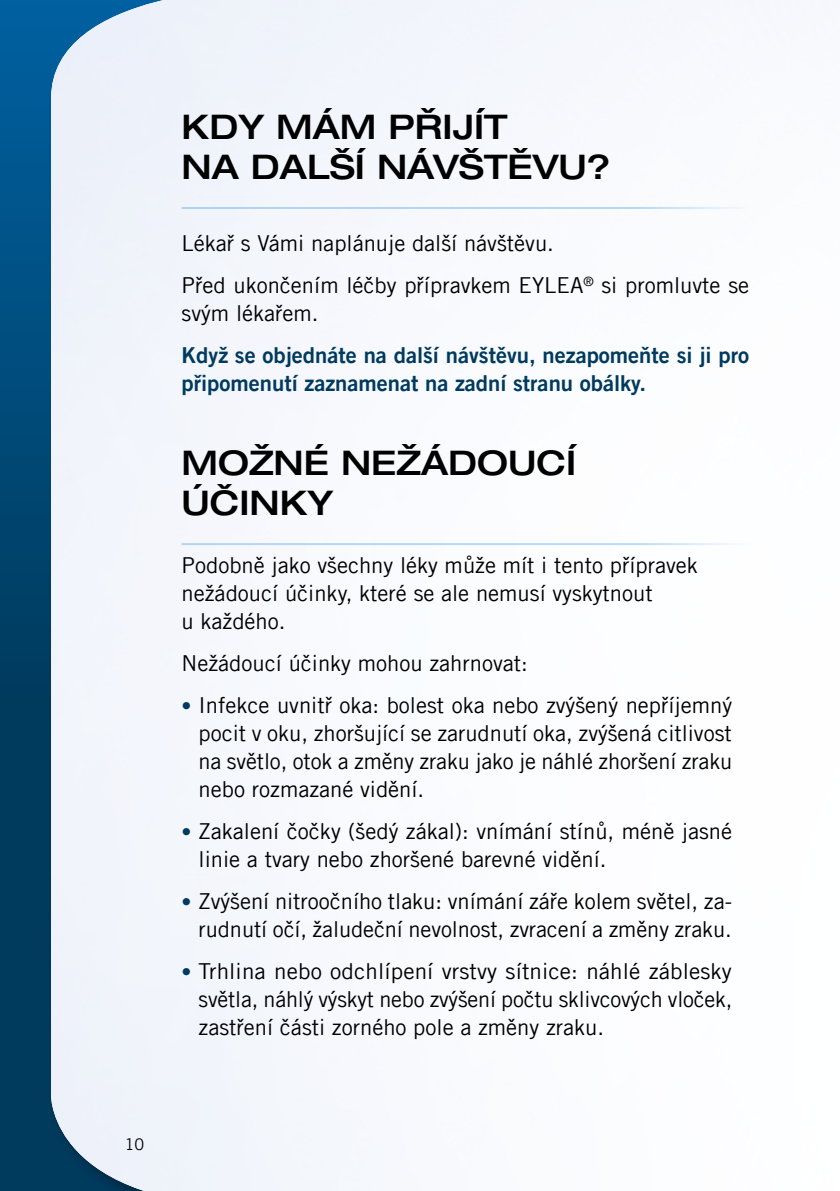
<style>
.page{position:relative;width:840px;height:1191px;background:#fff}
.page>*{position:absolute;margin:0;border:0;box-sizing:border-box;transform-origin:0 0}
.t1{font:500 expanded 34px/40px "Helvetica Neue LT Pro";color:#000}
.t2{font:22px/28px "Trade Gothic LT Com";color:#000}
.t3{font:22px/28px "Trade Gothic LT Com Bd 2";color:#003a5e}
.t4{font:16px "Trade Gothic LT Com";color:#000}
.s1{font-size:20px;color:#003a5e}
</style>
<div class="page">
<svg style="left:0;top:0;width:47px;height:1191px;background:#004570"></svg>
<img style="left:51px;top:0;width:763px;height:1191px">
<hr style="left:181px;top:207px;width:567px;height:2px;background:#fff">
<hr style="left:181px;top:543px;width:567px;height:2px;background:#fff">
<h1 class="t1" style="left:181px;top:106px;width:430px">KDY MÁM PŘIJÍT<br>NA DALŠÍ NÁVŠTĚVU?</h1>
<p class="t2" style="left:181px;top:222px;width:568px;line-height:42px">Lékař s Vámi naplánuje další návštěvu.<br>Před ukončením léčby přípravkem EYLEA<sup>®</sup> si promluvte se</p>
<p class="t2" style="left:181px;top:299px;width:138px">svým lékařem.</p>
<p class="t3" style="left:181px;top:341px;width:568px">Když se objednáte na další návštěvu, nezapomeňte si ji pro připomenutí zaznamenat na zadní stranu obálky.</p>
<h1 class="t1" style="left:181px;top:442px;width:396px">MOŽNÉ NEŽÁDOUCÍ<br>ÚČINKY</h1>
<p class="t2" style="left:181px;top:551px;width:517px">Podobně jako všechny léky může mít i tento přípravek nežádoucí účinky, které se ale nemusí vyskytnout<br>u každého.</p>
<p class="t2" style="left:181px;top:649px;width:347px">Nežádoucí účinky mohou zahrnovat:</p>
<p class="t2" style="left:198px;top:691px;width:534px;text-align:justify;text-indent:-17px"><span class="s1">•</span> Infekce uvnitř oka: bolest oka nebo zvýšený nepříjemný pocit v oku, zhoršující se zarudnutí oka, zvýšená citlivost na světlo, otok a změny zraku jako je náhlé zhoršení zraku nebo rozmazané vidění.</p>
<p class="t2" style="left:198px;top:817px;width:534px;text-indent:-17px"><span class="s1">•</span> Zakalení čočky (šedý zákal): vnímání stínů, méně jasné linie a tvary nebo zhoršené barevné vidění.</p>
<p class="t2" style="left:181px;top:887px;width:551px;text-align:right"><span class="s1">•</span> Zvýšení nitroočního tlaku: vnímání záře kolem světel, za&shy;rudnutí očí, žaludeční nevolnost, zvracení a změny zraku.</p>
<p class="t2" style="left:198px;top:957px;width:535px;text-align:justify;text-indent:-17px"><span class="s1">•</span> Trhlina nebo odchlípení vrstvy sítnice: náhlé záblesky světla, náhlý výskyt nebo zvýšení počtu sklivcových vloček, zastření části zorného pole a změny zraku.</p>
<p class="t4" style="left:125px;top:1134px;width:21px">10</p>
</div>
